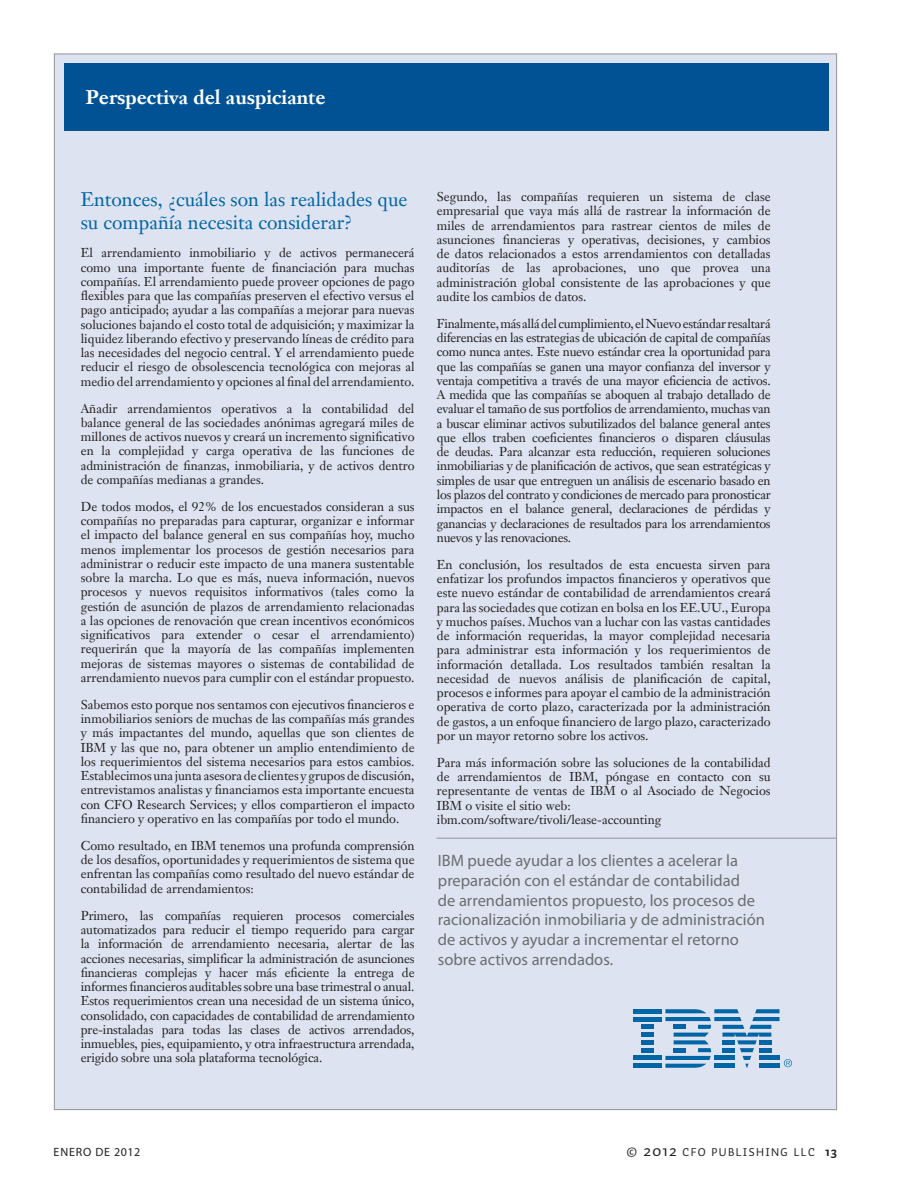
<style>
.page{position:relative;width:918px;height:1188px;background:#fff}
.page>*{position:absolute;margin:0;border:0;box-sizing:border-box;transform-origin:0 0}
.t1{font:19.5px/23.4px "Janson Text LT";color:#0065a4}
.t2{font:700 19.5px "Janson Text LT";color:#fff}
.t3{font:16.5px/19.8px "Myriad Pro";color:#6c6d70}
.t4{font:12.75px/14.2px "Janson Text LT";color:#231f20;text-align:justify}
.t5{font:12px "Myriad Pro";letter-spacing:.05em;color:#231f20}
.t6{font:11.55px "Auto 1";letter-spacing:.115em;color:#231f20}
.s1{font-size:16.5px}
.s2{font-weight:700;font-size:13.5px}
.s3{font-family:"Auto 1";font-size:16.5px}
.s4{font-family:"Myriad Pro";font-size:12px}
</style>
<div class="page">
<div style="left:54px;top:54px;width:783px;height:1056px;background:#dde3f0"></div>
<div style="left:64px;top:63px;width:766px;height:68px;background:#005294"></div>
<hr style="left:436px;top:838px;width:400px;height:1px;background:#939598">
<hr style="left:633px;top:1009px;width:28px;height:4px;background:#0065a4">
<hr style="left:633px;top:1017px;width:28px;height:4px;background:#0065a4">
<hr style="left:641px;top:1025px;width:12px;height:4px;background:#0065a4">
<hr style="left:641px;top:1033px;width:12px;height:4px;background:#0065a4">
<hr style="left:641px;top:1040px;width:12px;height:4px;background:#0065a4">
<hr style="left:641px;top:1048px;width:12px;height:4px;background:#0065a4">
<hr style="left:633px;top:1056px;width:28px;height:4px;background:#0065a4">
<hr style="left:633px;top:1064px;width:28px;height:4px;background:#0065a4">
<svg style="left:665px;top:1009px;width:127px;height:59px"></svg>
<h1 class="t2" style="left:86px;top:85px;width:241px">Perspectiva del auspiciante</h1>
<h1 class="t1" style="left:81px;top:187px;width:328px">Entonces, ¿cuáles son las realidades que su compañía necesita considerar?</h1>
<p class="t4" style="left:81px;top:246px;width:335px">El arrendamiento inmobiliario y de activos permanecerá como una importante fuente de financiación para muchas compañías. El arrendamiento puede proveer opciones de pago flexibles para que las compañías preserven el efectivo versus el pago anticipado; ayudar a las compañías a mejorar para nuevas soluciones bajando el costo total de adquisición; y maximizar la liquidez liberando efectivo y preservando líneas de crédito para las necesidades del negocio central. Y el arrendamiento puede reducir el riesgo de obsolescencia tecnológica con mejoras al medio del arrendamiento y opciones al final del arrendamiento.</p>
<p class="t4" style="left:81px;top:401px;width:335px">Añadir arrendamientos operativos a la contabilidad del balance general de las sociedades anónimas agregará miles de millones de activos nuevos y creará un incremento significativo en la complejidad y carga operativa de las funciones de administración de finanzas, inmobiliaria, y de activos dentro de compañías medianas a grandes.</p>
<p class="t4" style="left:81px;top:499px;width:335px">De todos modos, el 92% de los encuestados consideran a sus compañías no preparadas para capturar, organizar e informar el impacto del balance general en sus compañías hoy, mucho menos implementar los procesos de gestión necesarios para administrar o reducir este impacto de una manera sustentable sobre la marcha. Lo que es más, nueva información, nuevos procesos y nuevos requisitos informativos (tales como la gestión de asunción de plazos de arrendamiento relacionadas a las opciones de renovación que crean incentivos económicos significativos para extender o cesar el arrendamiento) requerirán que la mayoría de las compañías implementen mejoras de sistemas mayores o sistemas de contabilidad de arrendamiento nuevos para cumplir con el estándar propuesto.</p>
<p class="t4" style="left:81px;top:697px;width:335px">Sabemos esto porque nos sentamos con ejecutivos financieros e inmobiliarios seniors de muchas de las compañías más grandes y más impactantes del mundo, aquellas que son clientes de IBM y las que no, para obtener un amplio entendimiento de los requerimientos del sistema necesarios para estos cambios.<br>Establecimos una junta asesora de clientes y grupos de discusión, entrevistamos analistas y financiamos esta importante encuesta con CFO Research Services; y ellos compartieron el impacto financiero y operativo en las compañías por todo el mundo.</p>
<p class="t4" style="left:81px;top:838px;width:335px">Como resultado, en IBM tenemos una profunda comprensión de los desafíos, oportunidades y requerimientos de sistema que enfrentan las compañías como resultado del nuevo estándar de contabilidad de arrendamientos:</p>
<p class="t4" style="left:81px;top:908px;width:335px">Primero, las compañías requieren procesos comerciales automatizados para reducir el tiempo requerido para cargar la información de arrendamiento necesaria, alertar de las acciones necesarias, simplificar la administración de asunciones financieras complejas y hacer más eficiente la entrega de informes financieros auditables sobre una base trimestral o anual.<br>Estos requerimientos crean una necesidad de un sistema único, consolidado, con capacidades de contabilidad de arrendamiento pre-instaladas para todas las clases de activos arrendados, inmuebles, pies, equipamiento, y otra infraestructura arrendada, erigido sobre una sola plataforma tecnológica.</p>
<p class="t4" style="left:437px;top:190px;width:335px">Segundo, las compañías requieren un sistema de clase empresarial que vaya más allá de rastrear la información de miles de arrendamientos para rastrear cientos de miles de asunciones financieras y operativas, decisiones, y cambios de datos relacionados a estos arrendamientos con detalladas auditorías de las aprobaciones, uno que provea una administración global consistente de las aprobaciones y que audite los cambios de datos.</p>
<p class="t4" style="left:437px;top:316px;width:335px">Finalmente, más allá del cumplimiento, el Nuevo estándar resaltará diferencias en las estrategias de ubicación de capital de compañías como nunca antes. Este nuevo estándar crea la oportunidad para que las compañías se ganen una mayor confianza del inversor y ventaja competitiva a través de una mayor eficiencia de activos.<br>A medida que las compañías se aboquen al trabajo detallado de evaluar el tamaño de sus portfolios de arrendamiento, muchas van a buscar eliminar activos subutilizados del balance general antes que ellos traben coeficientes financieros o disparen cláusulas de deudas. Para alcanzar esta reducción, requieren soluciones inmobiliarias y de planificación de activos, que sean estratégicas y simples de usar que entreguen un análisis de escenario basado en los plazos del contrato y condiciones de mercado para pronosticar impactos en el balance general, declaraciones de pérdidas y ganancias y declaraciones de resultados para los arrendamientos nuevos y las renovaciones.</p>
<p class="t4" style="left:437px;top:557px;width:335px">En conclusión, los resultados de esta encuesta sirven para enfatizar los profundos impactos financieros y operativos que este nuevo estándar de contabilidad de arrendamientos creará para las sociedades que cotizan en bolsa en los EE.UU., Europa y muchos países. Muchos van a luchar con las vastas cantidades de información requeridas, la mayor complejidad necesaria para administrar esta información y los requerimientos de información detallada. Los resultados también resaltan la necesidad de nuevos análisis de planificación de capital, procesos e informes para apoyar el cambio de la administración operativa de corto plazo, caracterizada por la administración de gastos, a un enfoque financiero de largo plazo, caracterizado por un mayor retorno sobre los activos.</p>
<p class="t4" style="left:437px;top:755px;width:335px;text-align:left">Para más información sobre las soluciones de la contabilidad de arrendamientos de IBM, póngase en contacto con su representante de ventas de IBM o al Asociado de Negocios IBM o visite el sitio web: ibm.com/software/tivoli/lease-accounting</p>
<p class="t3" style="left:438px;top:850px;width:328px">IBM puede ayudar a los clientes a acelerar la preparación con el estándar de contabilidad<br>de arrendamientos propuesto, los procesos de racionalización inmobiliaria y de administración de activos y ayudar a incrementar el retorno sobre activos arrendados.</p>
<p class="t5" style="left:114px;top:1145px;width:28px">2012</p>
<p class="t6" style="left:626px;top:1145px;width:212px"><span class="s1">© 2012</span> CFO PUBLISHING LLC <span class="s2">13</span></p>
<p class="t5" style="left:69px;top:1145px;width:80px">ero de <span class="s3">2012</span></p>
<p class="t6" style="left:54px;top:1145px;width:56px"><span class="s4">En</span>JANUARY</p>
</div>
